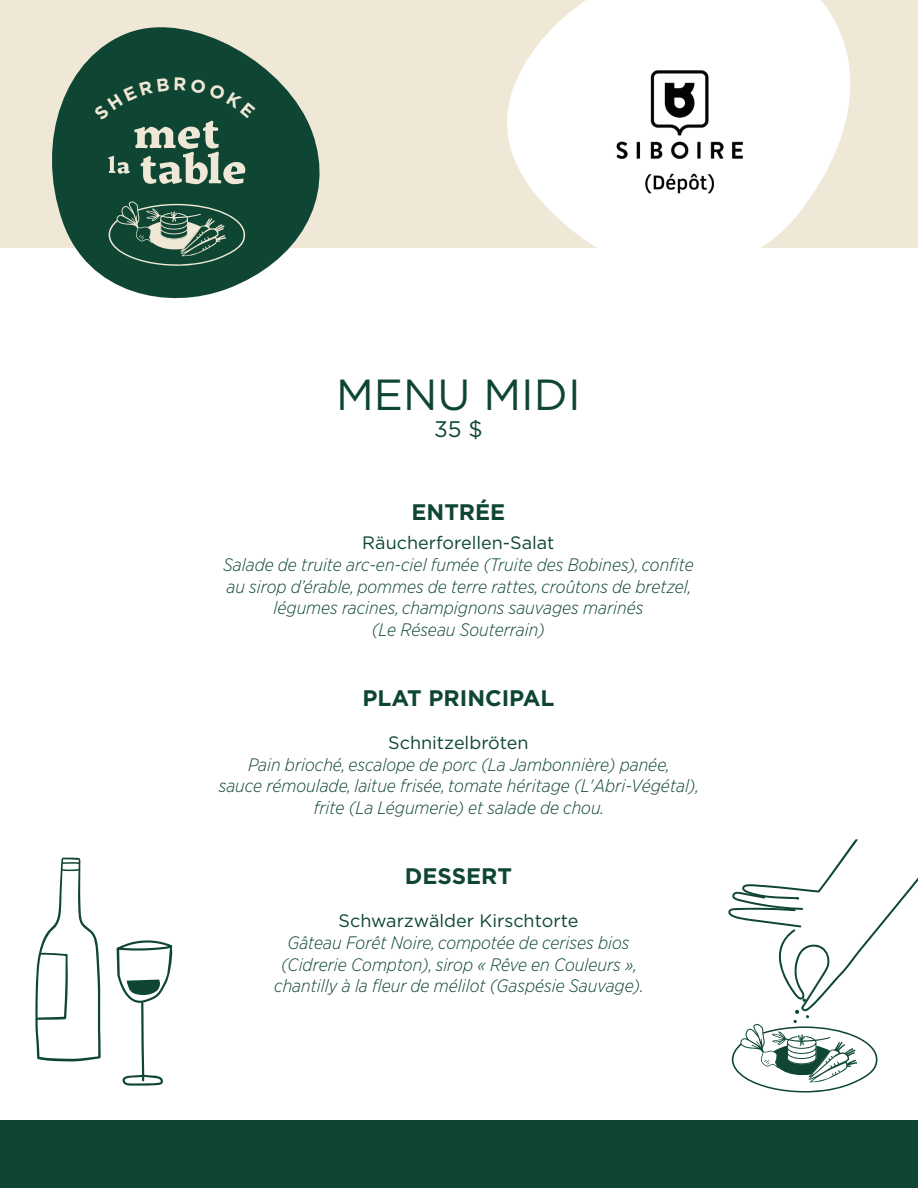
<style>
.page{position:relative;width:918px;height:1188px;background:#fff}
.page>*{position:absolute;margin:0;border:0;box-sizing:border-box;transform-origin:0 0}
.t1{font:43.5px "Gotham";color:#0e4633}
.t2{font:700 22.5px "Gotham";color:#0e4633}
.t3{font:22.5px "Gotham";color:#0e4633}
.t4{font:italic 300 18px/21.6px "Gotham Narrow";color:#0e4633;text-align:center}
.t5{font:18px "Gotham";color:#0e4633}
</style>
<div class="page">
<div style="left:0;top:0;width:918px;height:248px;background:#f0e8d7"></div>
<svg style="left:507px;top:0;width:344px;height:248px;fill:#fff"></svg>
<svg style="left:52px;top:27px;width:268px;height:272px;fill:#0e4633"></svg>
<svg style="left:109px;top:201px;width:136px;height:65px;background:#3b6654"></svg>
<img style="left:579px;top:27px;width:200px;height:200px">
<div style="left:0;top:1120px;width:918px;height:68px;background:#0e4633"></div>
<svg style="left:116px;top:940px;width:57px;height:146px"></svg>
<svg style="left:35px;top:857px;width:66px;height:204px"></svg>
<svg style="left:728px;top:839px;width:190px;height:254px"></svg>
<svg style="left:94px;top:77px;width:162px;height:107px;background:#33604d"></svg>
<h1 class="t1" style="left:336px;top:367px;width:246px">MENU MIDI</h1>
<p class="t3" style="left:434px;top:415px;width:50px">35 $</p>
<p class="t2" style="left:412px;top:499px;width:95px">ENTRÉE</p>
<p class="t5" style="left:362px;top:531px;width:194px">Räucherforellen-Salat</p>
<p class="t4" style="left:223px;top:553px;width:472px">Salade de truite arc-en-ciel fumée (Truite des Bobines), confite au sirop d’érable, pommes de terre rattes, croûtons de bretzel, légumes racines, champignons sauvages marinés<br>(Le Réseau Souterrain)</p>
<p class="t2" style="left:362px;top:685px;width:193px">PLAT PRINCIPAL</p>
<p class="t5" style="left:388px;top:731px;width:142px">Schnitzelbröten</p>
<p class="t4" style="left:219px;top:753px;width:482px">Pain brioché, escalope de porc (La Jambonnière) panée,<br>sauce rémoulade, laitue frisée, tomate héritage (L'Abri-Végétal), frite (La Légumerie) et salade de chou.</p>
<p class="t2" style="left:405px;top:863px;width:109px">DESSERT</p>
<p class="t5" style="left:339px;top:909px;width:241px">Schwarzwälder Kirschtorte</p>
<p class="t4" style="left:274px;top:931px;width:371px">Gâteau Forêt Noire, compotée de cerises bios (Cidrerie Compton), sirop « Rêve en Couleurs », chantilly à la fleur de mélilot (Gaspésie Sauvage).</p>
</div>
